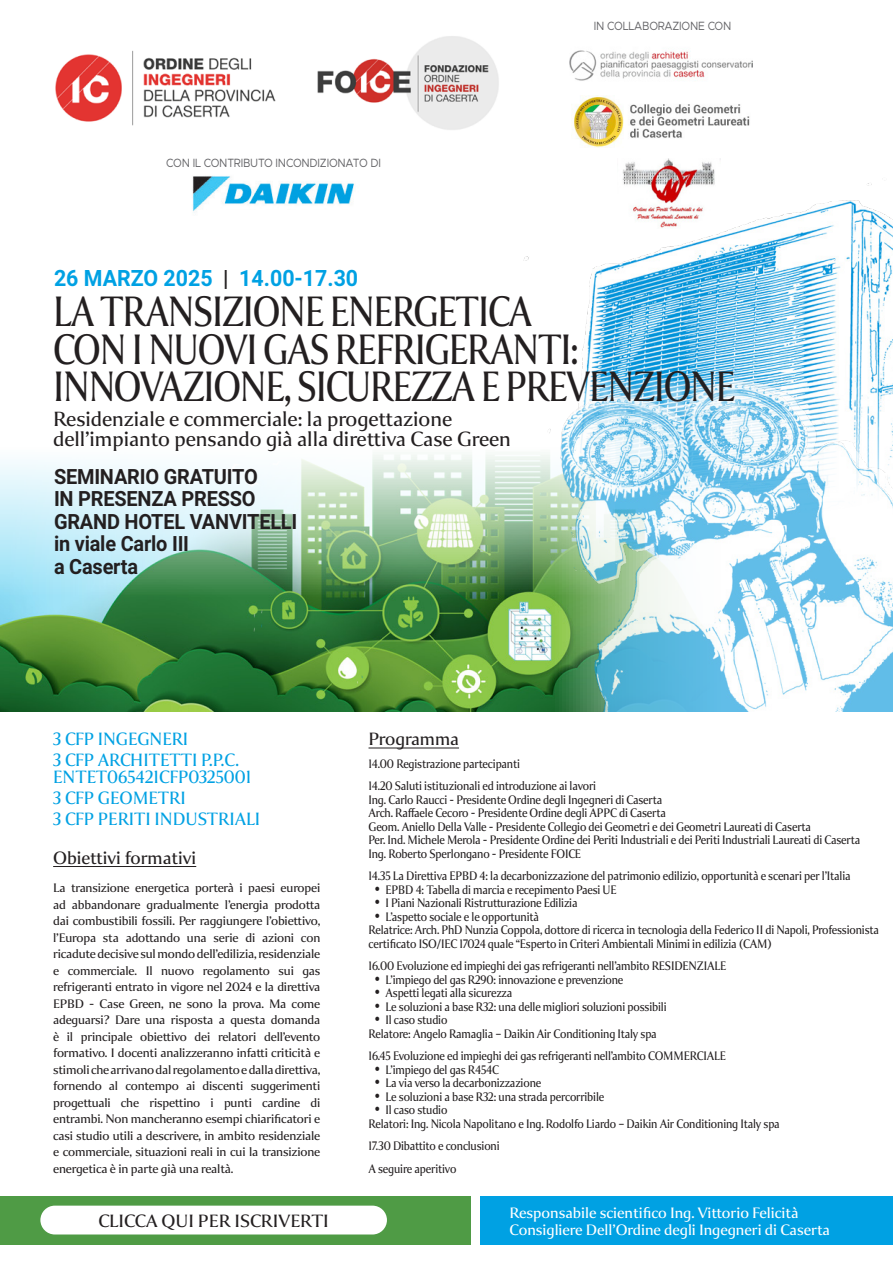
<style>
.page{position:relative;width:893px;height:1263px;background:#fff}
.page>*{position:absolute;margin:0;border:0;box-sizing:border-box;transform-origin:0 0}
.t1{font:46.5px "Collier";letter-spacing:-.03em;color:#231f20;scale:.83 1}
.testo_corpo_grosseto{font:22.5px "Collier";color:#231f20}
.DATA___ORARIO___CATEGORIA___CFP{font:700 22.5px "Roboto";color:#00a1e3;scale:.95 1}
.DATA___ORARIO___CATEGORIA___CFP-2{font:700 21px/22.5px "Roboto";letter-spacing:-.01em;color:#231f20;scale:.95 1}
.DATA___ORARIO___CATEGORIA___CFP-3{font:19.5px "Collier";color:#00a1e3;scale:.95 1}
.ISCRIZIONI{font:19.5px "Collier";color:#231f20}
.testo_corpo_grosseto-2{font:19.5px "Collier";color:#231f20}
.ISCRIZIONI-2{font:16.5px "Collier";color:#fff}
.t2{font:13.5px/13.5px "Collier";letter-spacing:-.01em;color:#231f20;scale:.9 1}
.t3{font:13.5px/16.5px "Collier";letter-spacing:-.01em;color:#231f20;text-align:justify}
.t4{font:12px "Metropolis";letter-spacing:-.02em;color:#636366;scale:.9 1}
.s1{color:#231f20}
.s2{font-family:"Futura";font-weight:500;font-stretch:condensed}
</style>
<div class="page">
<img style="left:0;top:620px;width:213px;height:91px">
<svg style="left:0;top:460px;width:213px;height:160px;background:#b3dddb"></svg>
<img style="left:523px;top:183px;width:370px;height:189px">
<img style="left:213px;top:372px;width:680px;height:339px">
<hr style="left:53px;top:866px;width:143px;height:1px;background:#231f20">
<hr style="left:369px;top:748px;width:90px;height:1px;background:#231f20">
<div style="left:0;top:1196px;width:470px;height:49px;background:#4f9b45"></div>
<div style="left:480px;top:1196px;width:413px;height:49px;background:#00a1e3"></div>
<svg style="left:213px;top:299px;width:540px;height:126px"></svg>
<img style="left:572px;top:95px;width:178px;height:52px">
<img style="left:618px;top:159px;width:103px;height:69px">
<img style="left:55px;top:50px;width:221px;height:76px">
<img style="left:192px;top:176px;width:162px;height:37px">
<img style="left:317px;top:36px;width:182px;height:94px">
<div style="left:40px;top:1205px;width:347px;height:29px;background:#fff;border-radius:14px"></div>
<img style="left:569px;top:50px;width:183px;height:31px">
<p class="t4" style="left:166px;top:155px;width:240px">CON IL CONTRIBUTO INCONDIZIONATO DI</p>
<p class="t4" style="left:594px;top:19px;width:154px">IN COLLABORAZIONE CON</p>
<p class="DATA___ORARIO___CATEGORIA___CFP" style="left:54px;top:262px;width:322px">26 MARZO 2025 <span class="s1">|</span> 14.00-17.30</p>
<p class="t1" style="left:53px;top:284px;width:579px">LA TRANSIZIONE ENERGETICA</p>
<p class="t1" style="left:53px;top:322px;width:635px">CON I NUOVI GAS REFRIGERANTI:</p>
<p class="t1" style="left:53px;top:359px;width:823px">INNOVAZIONE, SICUREZZA E PREVENZIONE</p>
<p class="testo_corpo_grosseto" style="left:53px;top:406px;width:400px">Residenziale e commerciale: la progettazione</p>
<p class="testo_corpo_grosseto" style="left:53px;top:425px;width:459px">dell’impianto pensando già alla direttiva Case Green</p>
<p class="DATA___ORARIO___CATEGORIA___CFP-2" style="left:54px;top:464px;width:216px">SEMINARIO GRATUITO<br>IN PRESENZA PRESSO</p>
<p class="DATA___ORARIO___CATEGORIA___CFP-2" style="left:54px;top:509px;width:258px">GRAND HOTEL VANVITELLI</p>
<p class="DATA___ORARIO___CATEGORIA___CFP-2" style="left:54px;top:532px;width:144px">in viale Carlo III</p>
<p class="DATA___ORARIO___CATEGORIA___CFP-2" style="left:54px;top:554px;width:90px">a Caserta</p>
<p class="DATA___ORARIO___CATEGORIA___CFP-3" style="left:53px;top:727px;width:144px">3 CFP INGEGNERI</p>
<p class="DATA___ORARIO___CATEGORIA___CFP-3" style="left:53px;top:748px;width:197px">3 CFP ARCHITETTI P.P.C.</p>
<p class="DATA___ORARIO___CATEGORIA___CFP-3" style="left:53px;top:765px;width:210px">ENTET065421CFP0325001</p>
<p class="DATA___ORARIO___CATEGORIA___CFP-3" style="left:53px;top:786px;width:141px">3 CFP GEOMETRI</p>
<p class="DATA___ORARIO___CATEGORIA___CFP-3" style="left:53px;top:807px;width:220px">3 CFP PERITI INDUSTRIALI</p>
<p class="ISCRIZIONI" style="left:53px;top:846px;width:145px">Obiettivi formativi</p>
<p class="t3" style="left:53px;top:880px;width:269px">La transizione energetica porterà i paesi europei ad abbandonare gradualmente l’energia prodotta dai combustibili fossili. Per raggiungere l’obiettivo, l’Europa sta adottando una serie di azioni con ricadute decisive sul mondo dell’edilizia, residenziale e commerciale. Il nuovo regolamento sui gas refrigeranti entrato in vigore nel 2024 e la direttiva EPBD - Case Green, ne sono la prova. Ma come adeguarsi? Dare una risposta a questa domanda è il principale obiettivo dei relatori dell’evento formativo. I docenti analizzeranno infatti criticità e stimoli che arrivano dal regolamento e dalla direttiva, fornendo al contempo ai discenti suggerimenti progettuali che rispettino i punti cardine di entrambi. Non mancheranno esempi chiarificatori e casi studio utili a descrivere, in ambito residenziale e commerciale, situazioni reali in cui la transizione energetica è in parte già una realtà.</p>
<p class="ISCRIZIONI" style="left:98px;top:1209px;width:232px">CLICCA QUI PER ISCRIVERTI</p>
<p class="testo_corpo_grosseto-2" style="left:369px;top:727px;width:92px">Programma</p>
<p class="t2" style="left:369px;top:757px;width:170px">14.00 Registrazione partecipanti</p>
<p class="t2" style="left:369px;top:779px;width:254px">14.20 Saluti istituzionali ed introduzione ai lavori</p>
<p class="t2" style="left:369px;top:793px;width:328px">Ing. Carlo Raucci - Presidente Ordine degli Ingegneri di Caserta</p>
<p class="t2" style="left:369px;top:806px;width:332px">Arch. Raffaele Cecoro - Presidente Ordine degli APPC di Caserta</p>
<p class="t2" style="left:369px;top:820px;width:493px">Geom. Aniello Della Valle - Presidente Collegio dei Geometri e dei Geometri Laureati di Caserta</p>
<p class="t2" style="left:369px;top:833px;width:548px">Per. Ind. Michele Merola - Presidente Ordine dei Periti Industriali e dei Periti Industriali Laureati di Caserta</p>
<p class="t2" style="left:369px;top:847px;width:238px">Ing. Roberto Sperlongano - Presidente FOICE</p>
<p class="t2" style="left:369px;top:869px;width:537px">14.35 La Direttiva EPBD 4: la decarbonizzazione del patrimonio edilizio, opportunità e scenari per l’Italia</p>
<p class="t2" style="left:373px;top:883px;width:272px"><span class="s2">•</span> EPBD 4: Tabella di marcia e recepimento Paesi UE</p>
<p class="t2" style="left:373px;top:896px;width:229px"><span class="s2">•</span> I Piani Nazionali Ristrutturazione Edilizia</p>
<p class="t2" style="left:373px;top:910px;width:186px"><span class="s2">•</span> L’aspetto sociale e le opportunità</p>
<p class="t2" style="left:369px;top:923px;width:569px">Relatrice: Arch. PhD Nunzia Coppola, dottore di ricerca in tecnologia della Federico II di Napoli, Professionista certificato ISO/IEC 17024 quale “Esperto in Criteri Ambientali Minimi in edilizia (CAM)</p>
<p class="t2" style="left:369px;top:959px;width:399px">16.00 Evoluzione ed impieghi dei gas refrigeranti nell’ambito RESIDENZIALE</p>
<p class="t2" style="left:373px;top:973px;width:280px"><span class="s2">•</span> L’impiego del gas R290: innovazione e prevenzione</p>
<p class="t2" style="left:373px;top:986px;width:156px"><span class="s2">•</span> Aspetti legati alla sicurezza</p>
<p class="t2" style="left:373px;top:1000px;width:328px"><span class="s2">•</span> Le soluzioni a base R32: una delle migliori soluzioni possibili</p>
<p class="t2" style="left:373px;top:1013px;width:84px"><span class="s2">•</span> Il caso studio</p>
<p class="t2" style="left:369px;top:1027px;width:322px">Relatore: Angelo Ramaglia – Daikin Air Conditioning Italy spa</p>
<p class="t2" style="left:369px;top:1049px;width:399px">16.45 Evoluzione ed impieghi dei gas refrigeranti nell’ambito COMMERCIALE</p>
<p class="t2" style="left:373px;top:1063px;width:142px"><span class="s2">•</span> L’impiego del gas R454C</p>
<p class="t2" style="left:373px;top:1076px;width:189px"><span class="s2">•</span> La via verso la decarbonizzazione</p>
<p class="t2" style="left:373px;top:1090px;width:259px"><span class="s2">•</span> Le soluzioni a base R32: una strada percorribile</p>
<p class="t2" style="left:373px;top:1103px;width:84px"><span class="s2">•</span> Il caso studio</p>
<p class="t2" style="left:369px;top:1117px;width:458px">Relatori: Ing. Nicola Napolitano e Ing. Rodolfo Liardo – Daikin Air Conditioning Italy spa</p>
<p class="t2" style="left:369px;top:1139px;width:147px">17.30 Dibattito e conclusioni</p>
<p class="t2" style="left:369px;top:1162px;width:99px">A seguire aperitivo</p>
<p class="ISCRIZIONI-2" style="left:509px;top:1203px;width:291px">Responsabile scientifico Ing. Vittorio Felicità</p>
<p class="ISCRIZIONI-2" style="left:509px;top:1219px;width:322px">Consigliere Dell’Ordine degli Ingegneri di Caserta</p>
</div>
